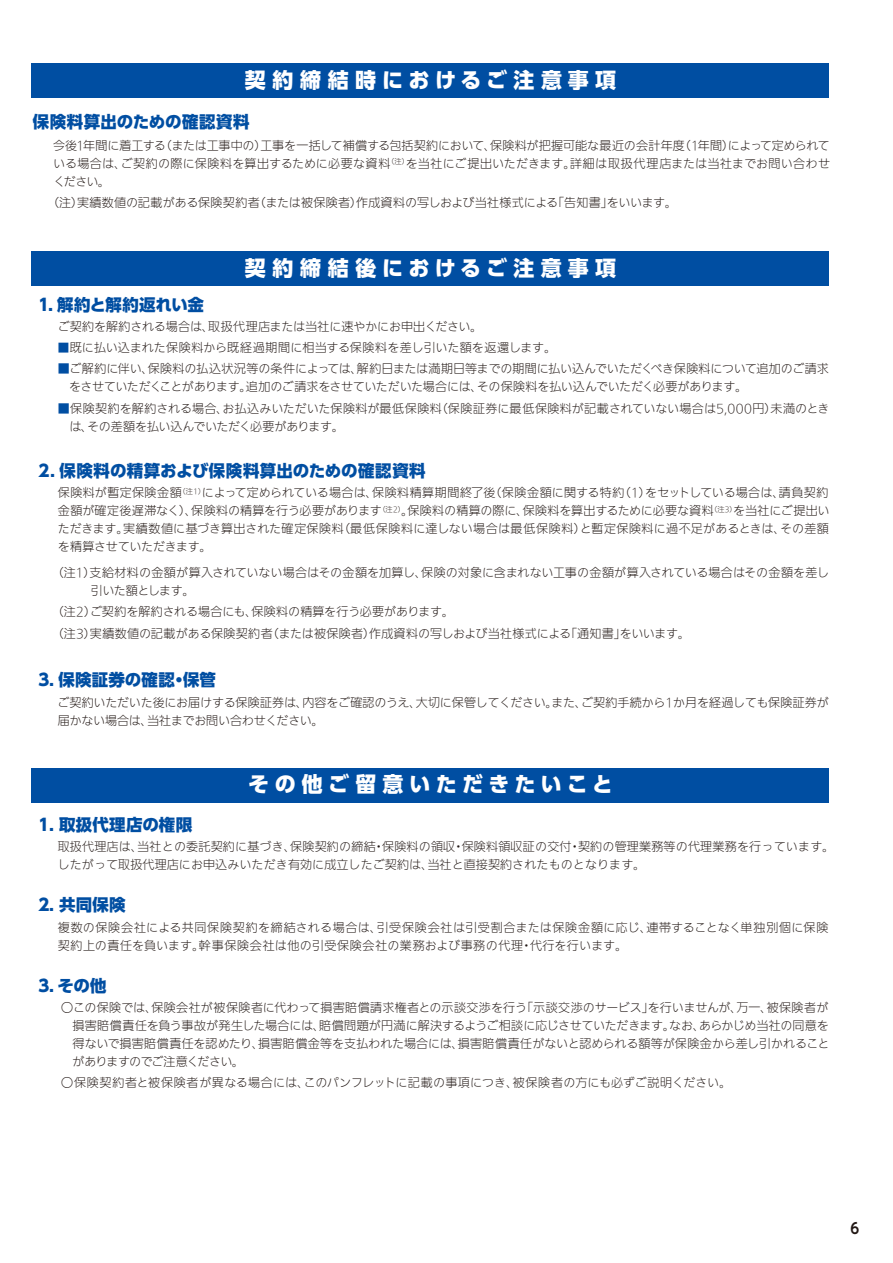
<style>
.page{position:relative;width:893px;height:1263px;background:#fff}
.page>*{position:absolute;margin:0;border:0;box-sizing:border-box;transform-origin:0 0}
.t1{font:800 21px "UD Shin Go Pro";letter-spacing:.3em;color:#fff}
.t2{font:800 21px "UD Shin Go Pro";letter-spacing:.26em;color:#fff}
.t3{font:800 16.5px "UD Shin Go Pro";letter-spacing:.01em;color:#004ea2}
.t4{font:800 16.5px "UD Shin Go Pro";letter-spacing:-.01em;color:#004ea2}
.t5{font:700 14.85px "UD Shin Go Pro De";color:#221815;scale:.9 1}
.t6{font:300 12px/18px "Iwa UD Go Hon Pro";letter-spacing:.01em;color:#221815}
.t7{font:300 12px/18px "Iwa UD Go Hon Pro";letter-spacing:-.01em;color:#221815}
.t8{font:300 12px/18px "Iwa UD Go Hon Pro";letter-spacing:.04em;color:#221815}
.s1{font-size:11.55px;color:#004ea2}
.s2{color:#004ea2}
</style>
<div class="page">
<div style="left:31px;top:64px;width:798px;height:34px;background:#004ea2"></div>
<div style="left:31px;top:251px;width:798px;height:34px;background:#004ea2"></div>
<div style="left:31px;top:768px;width:798px;height:34px;background:#004ea2"></div>
<h1 class="t1" style="left:245px;top:63px;width:373px">契約締結時におけるご注意事項</h1>
<h2 class="t3" style="left:33px;top:109px;width:218px">保険料算出のための確認資料</h2>
<p class="t6" style="left:53px;top:137px;width:778px;text-align:justify">今後1年間に着工する（または工事中の）工事を一括して補償する包括契約において、保険料が把握可能な最近の会計年度（1年間）によって定められている場合は、ご契約の際に保険料を算出するために必要な資料<sup>（注）</sup>を当社にご提出いただきます。詳細は取扱代理店または当社までお問い合わせください。</p>
<p class="t6" style="left:47px;top:194px;width:632px">（注）実績数値の記載がある保険契約者（または被保険者）作成資料の写しおよび当社様式による「告知書」をいいます。</p>
<h1 class="t1" style="left:245px;top:250px;width:373px">契約締結後におけるご注意事項</h1>
<h2 class="t4" style="left:38px;top:291px;width:167px">1. 解約と解約返れい金</h2>
<p class="t6" style="left:58px;top:318px;width:426px">ご契約を解約される場合は、取扱代理店または当社に速やかにお申出ください。</p>
<p class="t6" style="left:58px;top:339px;width:500px"><span class="s1">■</span>既に払い込まれた保険料から既経過期間に相当する保険料を差し引いた額を返還します。</p>
<p class="t7" style="left:69px;top:360px;width:761px;text-indent:-12px"><span class="s2">■</span>ご解約に伴い、保険料の払込状況等の条件によっては、解約日または満期日等までの期間に払い込んでいただくべき保険料について追加のご請求をさせていただくことがあります。追加のご請求をさせていただいた場合には、その保険料を払い込んでいただく必要があります。</p>
<p class="t6" style="left:69px;top:400px;width:762px;text-indent:-12px"><span class="s2">■</span>保険契約を解約される場合、お払込みいただいた保険料が最低保険料（保険証券に最低保険料が記載されていない場合は5,000円）未満のときは、その差額を払い込んでいただく必要があります。</p>
<h2 class="t3" style="left:39px;top:457px;width:389px">2. 保険料の精算および保険料算出のための確認資料</h2>
<p class="t6" style="left:58px;top:484px;width:773px;text-align:justify">保険料が暫定保険金額<sup>（注1）</sup>によって定められている場合は、保険料精算期間終了後（保険金額に関する特約（1）をセットしている場合は、請負契約金額が確定後遅滞なく）、保険料の精算を行う必要があります<sup>（注2）</sup>。保険料の精算の際に、保険料を算出するために必要な資料<sup>（注3）</sup>を当社にご提出いただきます。実績数値に基づき算出された確定保険料（最低保険料に達しない場合は最低保険料）と暫定保険料に過不足があるときは、その差額を精算させていただきます。</p>
<p class="t6" style="left:91px;top:564px;width:740px;text-indent:-39px">（注1）支給材料の金額が算入されていない場合はその金額を加算し、保険の対象に含まれない工事の金額が算入されている場合はその金額を差し引いた額とします。</p>
<p class="t6" style="left:52px;top:602px;width:640px;line-height:21.1px">（注2）ご契約を解約される場合にも、保険料の精算を行う必要があります。<br>（注3）実績数値の記載がある保険契約者（または被保険者）作成資料の写しおよび当社様式による「通知書」をいいます。</p>
<h2 class="t3" style="left:38px;top:667px;width:179px">3. 保険証券の確認・保管</h2>
<p class="t7" style="left:57px;top:694px;width:773px">ご契約いただいた後にお届けする保険証券は、内容をご確認のうえ、大切に保管してください。また、ご契約手続から1か月を経過しても保険証券が届かない場合は、当社までお問い合わせください。</p>
<h1 class="t2" style="left:248px;top:767px;width:366px">その他ご留意いただきたいこと</h1>
<h2 class="t3" style="left:38px;top:811px;width:155px">1．取扱代理店の権限</h2>
<p class="t6" style="left:58px;top:838px;width:778px">取扱代理店は、当社との委託契約に基づき、保険契約の締結・保険料の領収・保険料領収証の交付・契約の管理業務等の代理業務を行っています。したがって取扱代理店にお申込みいただき有効に成立したご契約は、当社と直接契約されたものとなります。</p>
<h2 class="t3" style="left:38px;top:892px;width:89px">2．共同保険</h2>
<p class="t8" style="left:58px;top:919px;width:772px">複数の保険会社による共同保険契約を締結される場合は、引受保険会社は引受割合または保険金額に応じ、連帯することなく単独別個に保険契約上の責任を負います。幹事保険会社は他の引受保険会社の業務および事務の代理・代行を行います。</p>
<h2 class="t3" style="left:38px;top:972px;width:70px">3．その他</h2>
<p class="t6" style="left:73px;top:999px;width:758px;text-align:justify;text-indent:-12px">○この保険では、保険会社が被保険者に代わって損害賠償請求権者との示談交渉を行う「示談交渉のサービス」を行いませんが、万一、被保険者が損害賠償責任を負う事故が発生した場合には、賠償問題が円満に解決するようご相談に応じさせていただきます。なお、あらかじめ当社の同意を得ないで損害賠償責任を認めたり、損害賠償金等を支払われた場合には、損害賠償責任がないと認められる額等が保険金から差し引かれることがありますのでご注意ください。</p>
<p class="t6" style="left:61px;top:1074px;width:672px">○保険契約者と被保険者が異なる場合には、このパンフレットに記載の事項につき、被保険者の方にも必ずご説明ください。</p>
<p class="t5" style="left:850px;top:1216px;width:11px">6</p>
</div>
